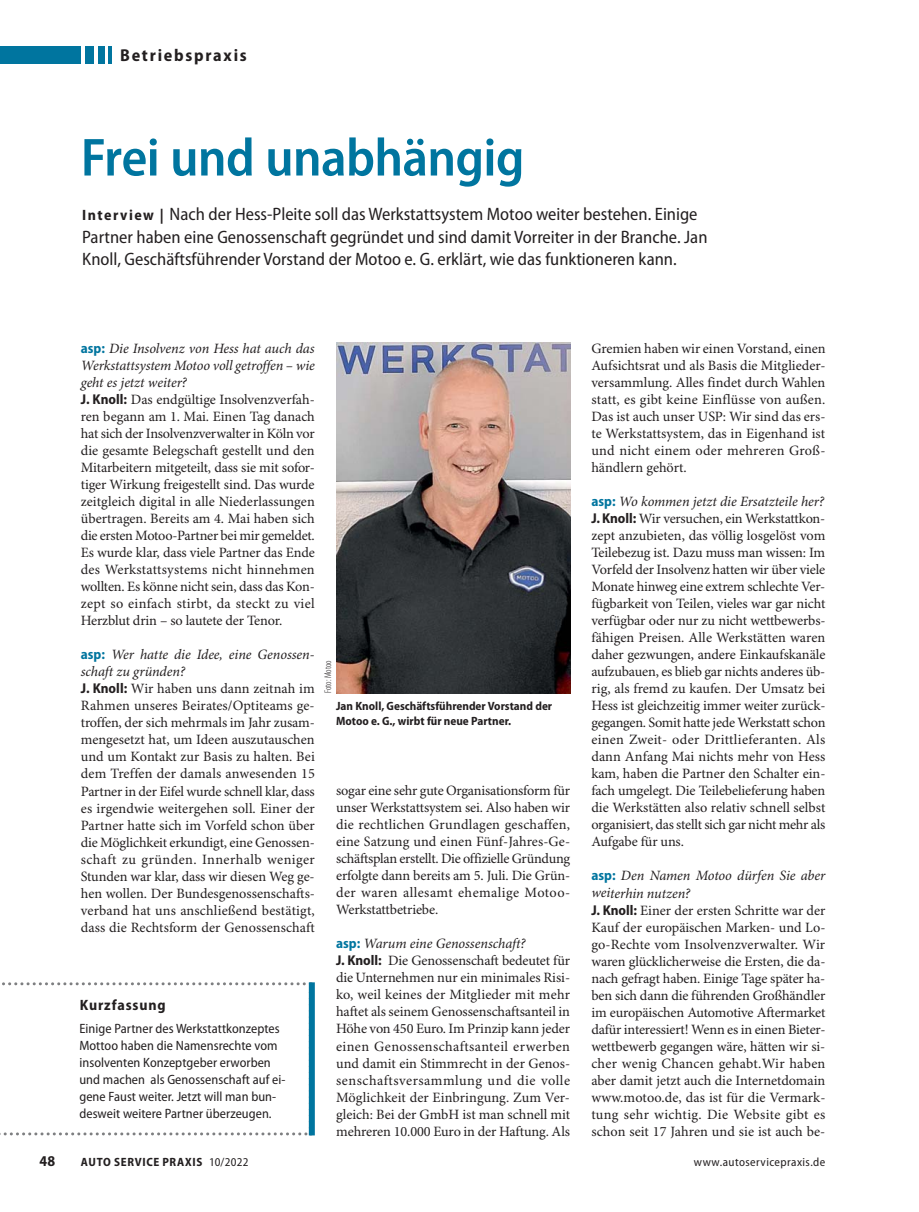
<style>
.page{position:relative;width:919px;height:1212px;background:#fff}
.page>*{position:absolute;margin:0;border:0;box-sizing:border-box;transform-origin:0 0}
.t1{font:600 semi-condensed 54px "Myriad Pro";letter-spacing:-.01em;color:#00759f}
.t2{font:semi-condensed 18px/22.5px "Myriad Pro";color:#231f20}
.t3{font:700 semi-condensed 17.25px "Myriad Pro";letter-spacing:.1em;color:#231f20}
.t4{font:700 semi-condensed 15px "Myriad Pro";letter-spacing:.055em;color:#231f20}
.t5{font:14.25px/17px "Minion Pro";color:#231f20}
.t6{font:semi-condensed 13.5px/17px "Myriad Pro";letter-spacing:.005em;color:#231f20}
.t7{font:700 semi-condensed 12px/15px "Myriad Pro";color:#231f20}
.t8{font:700 semi-condensed 12px "Myriad Pro";letter-spacing:.055em;color:#231f20}
.t9{font:semi-condensed 12px "Myriad Pro";letter-spacing:.035em;color:#231f20}
.t10{font:300 condensed 9.75px "Myriad Pro";color:#231f20}
.s1{font-weight:700;font-size:15px}
.s2{font-family:"Myriad Pro";font-weight:700;font-stretch:semi-condensed;color:#00759f}
.s3{font-style:italic}
.s4{font-family:"Myriad Pro";font-weight:700;font-stretch:semi-condensed}
.s5{font-weight:400}
</style>
<div class="page">
<hr style="left:108px;top:47px;width:4px;height:17px;background:#00759f">
<div style="left:85px;top:47px;width:9px;height:17px;background:#00759f"></div>
<div style="left:98px;top:47px;width:6px;height:17px;background:#00759f"></div>
<div style="left:0;top:47px;width:81px;height:17px;background:#00759f"></div>
<svg style="left:0;top:982px;width:309px;height:153px"></svg>
<div style="left:309px;top:982px;width:6px;height:153px;background:#00759f"></div>
<img style="left:336px;top:343px;width:234px;height:350px">
<p class="t3" style="left:120px;top:49px;width:128px">Betriebspraxis</p>
<h1 class="t1" style="left:81px;top:137px;width:445px">Frei und unabhängig</h1>
<p class="t2" style="left:82px;top:205px;width:626px"><span class="s1">Interview |</span> Nach der Hess-Pleite soll das Werkstattsystem Motoo weiter bestehen. Einige<br>Partner haben eine Genossenschaft gegründet und sind damit Vorreiter in der Branche. Jan<br>Knoll, Geschäftsführender Vorstand der Motoo e. G. erklärt, wie das funktioneren kann.</p>
<p class="t5" style="left:81px;top:341px;width:235px"><span class="s2">asp:</span> <span class="s3">Die Insolvenz von Hess hat auch das Werkstattsystem Motoo voll getroffen – wie geht es jetzt weiter?<br></span><span class="s4">J. Knoll:</span> Das endgültige Insolvenzverfah&shy;ren begann am 1. Mai. Einen Tag danach hat sich der Insolvenzverwalter in Köln vor die gesamte Belegschaft gestellt und den Mitarbeitern mitgeteilt, dass sie mit sofor&shy;tiger Wirkung freigestellt sind. Das wurde zeitgleich digital in alle Niederlassungen übertragen. Bereits am 4. Mai haben sich die ersten Motoo-Partner bei mir gemeldet.<br>Es wurde klar, dass viele Partner das Ende des Werkstattsystems nicht hinnehmen wollten. Es könne nicht sein, dass das Kon&shy;zept so einfach stirbt, da steckt zu viel Herzblut drin – so lautete der Tenor.</p>
<p class="t5" style="left:81px;top:647px;width:235px"><span class="s2">asp:</span> <span class="s3">Wer hatte die Idee, eine Genossen&shy;schaft zu gründen?<br></span><span class="s4">J. Knoll:</span> Wir haben uns dann zeitnah im Rahmen unseres Beirates/Optiteams ge&shy;troffen, der sich mehrmals im Jahr zusam&shy;mengesetzt hat, um Ideen auszutauschen und um Kontakt zur Basis zu halten. Bei dem Treffen der damals anwesenden 15<br>Partner in der Eifel wurde schnell klar, dass es irgendwie weitergehen soll. Einer der Partner hatte sich im Vorfeld schon über die Möglichkeit erkundigt, eine Genossen&shy;schaft zu gründen. Innerhalb weniger Stunden war klar, dass wir diesen Weg ge&shy;hen wollen. Der Bundesgenossenschafts&shy;verband hat uns anschließend bestätigt, dass die Rechtsform der Genossenschaft</p>
<p class="t4" style="left:80px;top:999px;width:87px">Kurzfassung</p>
<p class="t6" style="left:79px;top:1022px;width:207px">Einige Partner des Werkstattkonzeptes Mottoo haben die Namensrechte vom insolventen Konzeptgeber erworben und machen als Genossenschaft auf ei&shy;gene Faust weiter. Jetzt will man bun&shy;desweit weitere Partner überzeugen.</p>
<p class="t10" style="left:322px;top:693px;width:35px;rotate:-90deg">Foto: Motoo</p>
<p class="t7" style="left:336px;top:700px;width:217px">Jan Knoll, Geschäftsführender Vorstand der<br>Motoo e. G., wirbt für neue Partner.</p>
<p class="t5" style="left:336px;top:783px;width:236px;text-align:justify">sogar eine sehr gute Organisationsform für unser Werkstattsystem sei. Also haben wir die rechtlichen Grundlagen geschaffen, eine Satzung und einen Fünf-Jahres-Ge&shy;schäftsplan erstellt. Die offizielle Gründung erfolgte dann bereits am 5. Juli. Die Grün&shy;der waren allesamt ehemalige Motoo-Werkstattbetriebe.</p>
<p class="t5" style="left:336px;top:936px;width:235px"><span class="s2">asp:</span> <span class="s3">Warum eine Genossenschaft?<br></span><span class="s4">J. Knoll:</span> Die Genossenschaft bedeutet für die Unternehmen nur ein minimales Risi&shy;ko, weil keines der Mitglieder mit mehr haftet als seinem Genossenschaftsanteil in Höhe von 450 Euro. Im Prinzip kann jeder einen Genossenschaftsanteil erwerben und damit ein Stimmrecht in der Genos&shy;senschaftsversammlung und die volle Möglichkeit der Einbringung. Zum Ver&shy;gleich: Bei der GmbH ist man schnell mit mehreren 10.000 Euro in der Haftung. Als</p>
<p class="t5" style="left:591px;top:341px;width:236px;text-align:justify">Gremien haben wir einen Vorstand, einen Aufsichtsrat und als Basis die Mitglieder&shy;versammlung. Alles findet durch Wahlen statt, es gibt keine Einflüsse von außen.<br>Das ist auch unser USP: Wir sind das ers&shy;te Werkstattsystem, das in Eigenhand ist und nicht einem oder mehreren Groß&shy;händlern gehört.</p>
<p class="t5" style="left:591px;top:494px;width:236px;text-align:justify"><span class="s2">asp:</span> <span class="s3">Wo kommen jetzt die Ersatzteile her?<br></span><span class="s4">J. Knoll:</span> Wir versuchen, ein Werkstattkon&shy;zept anzubieten, das völlig losgelöst vom Teilebezug ist. Dazu muss man wissen: Im Vorfeld der Insolvenz hatten wir über viele Monate hinweg eine extrem schlechte Ver&shy;fügbarkeit von Teilen, vieles war gar nicht verfügbar oder nur zu nicht wettbewerbs&shy;fähigen Preisen. Alle Werkstätten waren daher gezwungen, andere Einkaufskanäle aufzubauen, es blieb gar nichts anderes üb&shy;rig, als fremd zu kaufen. Der Umsatz bei Hess ist gleichzeitig immer weiter zurück&shy;gegangen. Somit hatte jede Werkstatt schon einen Zweit- oder Drittlieferanten. Als dann Anfang Mai nichts mehr von Hess kam, haben die Partner den Schalter ein&shy;fach umgelegt. Die Teilebelieferung haben die Werkstätten also relativ schnell selbst organisiert, das stellt sich gar nicht mehr als Aufgabe für uns.</p>
<p class="t5" style="left:591px;top:869px;width:236px"><span class="s2">asp:</span> <span class="s3">Den Namen Motoo dürfen Sie aber weiterhin nutzen?<br></span><span class="s4">J. Knoll:</span> Einer der ersten Schritte war der Kauf der europäischen Marken- und Lo&shy;go-Rechte vom Insolvenzverwalter. Wir waren glücklicherweise die Ersten, die da&shy;nach gefragt haben. Einige Tage später ha&shy;ben sich dann die führenden Großhändler im europäischen Automotive Aftermarket dafür interessiert! Wenn es in einen Bieter&shy;wettbewerb gegangen wäre, hätten wir si&shy;cher wenig Chancen gehabt.Wir haben aber damit jetzt auch die Internetdomain www.motoo.de, das ist für die Vermark&shy;tung sehr wichtig. Die Website gibt es schon seit 17 Jahren und sie ist auch be-</p>
<p class="t4" style="left:39px;top:1155px;width:17px">48</p>
<p class="t8" style="left:81px;top:1157px;width:169px">AUTO SERVICE PRAXIS <span class="s5">10/2022</span></p>
<p class="t9" style="left:693px;top:1157px;width:133px">www.autoservicepraxis.de</p>
</div>
